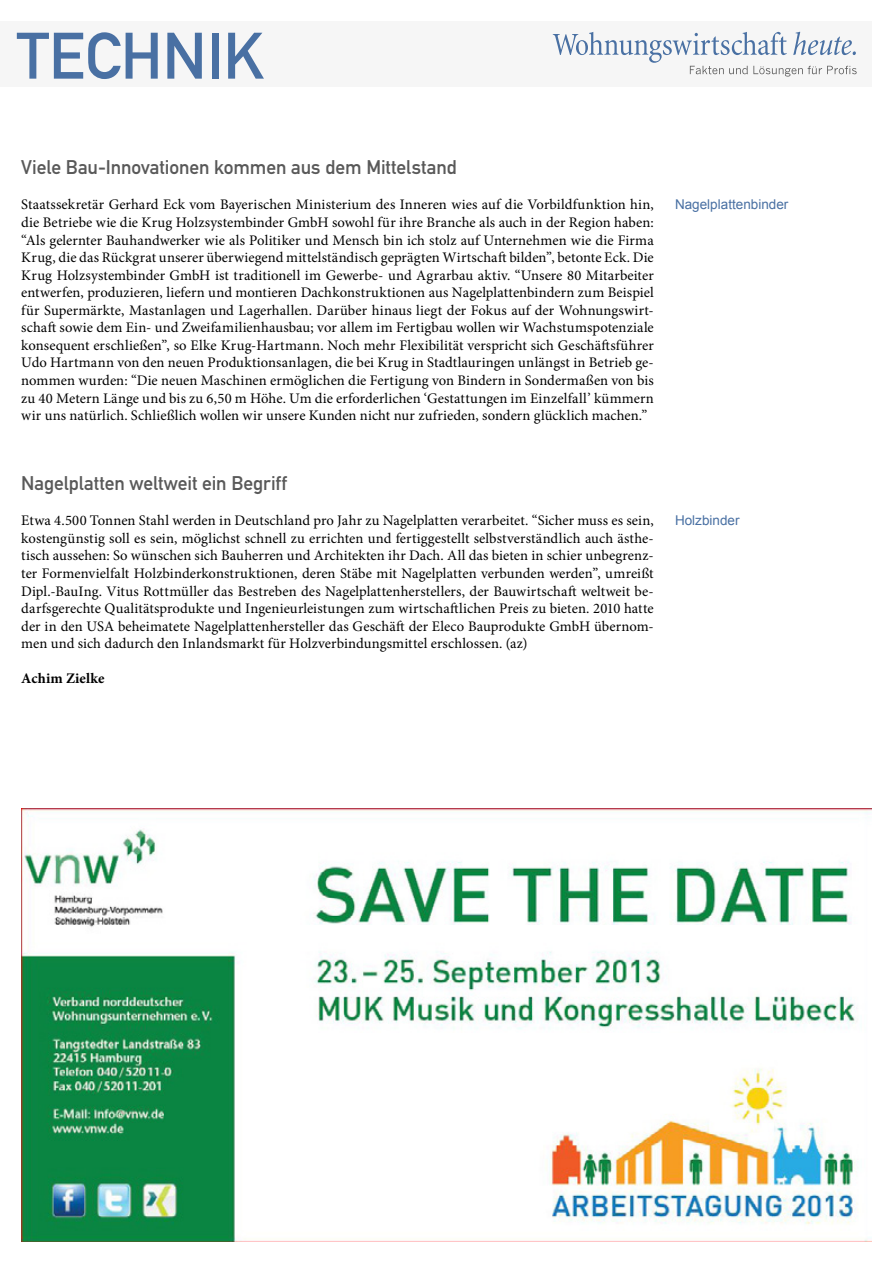
<style>
.page{position:relative;width:893px;height:1263px;background:#fff}
.page>*{position:absolute;margin:0;border:0;box-sizing:border-box;transform-origin:0 0}
.t1{font:64.5px "DIN Mittelschrift";color:#4970a3}
.Überschrift_Grau{font:19.5px "DIN Mittelschrift";letter-spacing:-.005em;color:#595959}
.Fließtext_erste_Zeil{font:14.7px/17.5px "Minion Pro";letter-spacing:.005em;color:#000;text-align:justify}
.AUTOR{font:700 14.7px "Minion Pro";letter-spacing:.01em;color:#000}
.Info{font:13.5px "Arial";color:#4970a3}
</style>
<div class="page">
<div style="left:0;top:21px;width:872px;height:66px;background:#f6f6f6"></div>
<svg style="left:553px;top:32px;width:304px;height:45px"></svg>
<img style="left:21px;top:808px;width:850px;height:434px">
<h1 class="t1" style="left:17px;top:18px;width:249px">TECHNIK</h1>
<p class="Überschrift_Grau" style="left:21px;top:156px;width:437px">Viele Bau-Innovationen kommen aus dem Mittelstand</p>
<p class="Fließtext_erste_Zeil" style="left:21px;top:196px;width:634px">Staatssekretär Gerhard Eck vom Bayerischen Ministerium des Inneren wies auf die Vorbildfunktion hin, die Betriebe wie die Krug Holzsystembinder GmbH sowohl für ihre Branche als auch in der Region haben: “Als gelernter Bauhandwerker wie als Politiker und Mensch bin ich stolz auf Unternehmen wie die Firma Krug, die das Rückgrat unserer überwiegend mittelständisch geprägten Wirtschaft bilden”, betonte Eck. Die Krug Holzsystembinder GmbH ist traditionell im Gewerbe- und Agrarbau aktiv. “Unsere 80 Mitarbeiter entwerfen, produzieren, liefern und montieren Dachkonstruktionen aus Nagelplattenbindern zum Beispiel für Supermärkte, Mastanlagen und Lagerhallen. Darüber hinaus liegt der Fokus auf der Wohnungswirt&shy;schaft sowie dem Ein- und Zweifamilienhausbau; vor allem im Fertigbau wollen wir Wachstumspotenziale konsequent erschließen”, so Elke Krug-Hartmann. Noch mehr Flexibilität verspricht sich Geschäftsführer Udo Hartmann von den neuen Produktionsanlagen, die bei Krug in Stadtlauringen unlängst in Betrieb ge&shy;nommen wurden: “Die neuen Maschinen ermöglichen die Fertigung von Bindern in Sondermaßen von bis zu 40 Metern Länge und bis zu 6,50 m Höhe. Um die erforderlichen ‘Gestattungen im Einzelfall’ kümmern wir uns natürlich. Schließlich wollen wir unsere Kunden nicht nur zufrieden, sondern glücklich machen.”</p>
<p class="Überschrift_Grau" style="left:21px;top:472px;width:267px">Nagelplatten weltweit ein Begriff</p>
<p class="Fließtext_erste_Zeil" style="left:21px;top:512px;width:634px">Etwa 4.500 Tonnen Stahl werden in Deutschland pro Jahr zu Nagelplatten verarbeitet. “Sicher muss es sein, kostengünstig soll es sein, möglichst schnell zu errichten und fertiggestellt selbstverständlich auch ästhe&shy;tisch aussehen: So wünschen sich Bauherren und Architekten ihr Dach. All das bieten in schier unbegrenz&shy;ter Formenvielfalt Holzbinderkonstruktionen, deren Stäbe mit Nagelplatten verbunden werden”, umreißt Dipl.-BauIng. Vitus Rottmüller das Bestreben des Nagelplattenherstellers, der Bauwirtschaft weltweit be&shy;darfsgerechte Qualitätsprodukte und Ingenieurleistungen zum wirtschaftlichen Preis zu bieten. 2010 hatte der in den USA beheimatete Nagelplattenhersteller das Geschäft der Eleco Bauprodukte GmbH übernom&shy;men und sich dadurch den Inlandsmarkt für Holzverbindungsmittel erschlossen. (az)</p>
<p class="AUTOR" style="left:21px;top:668px;width:85px">Achim Zielke</p>
<p class="Info" style="left:675px;top:196px;width:115px">Nagelplattenbinder</p>
<p class="Info" style="left:675px;top:512px;width:66px">Holzbinder</p>
</div>
